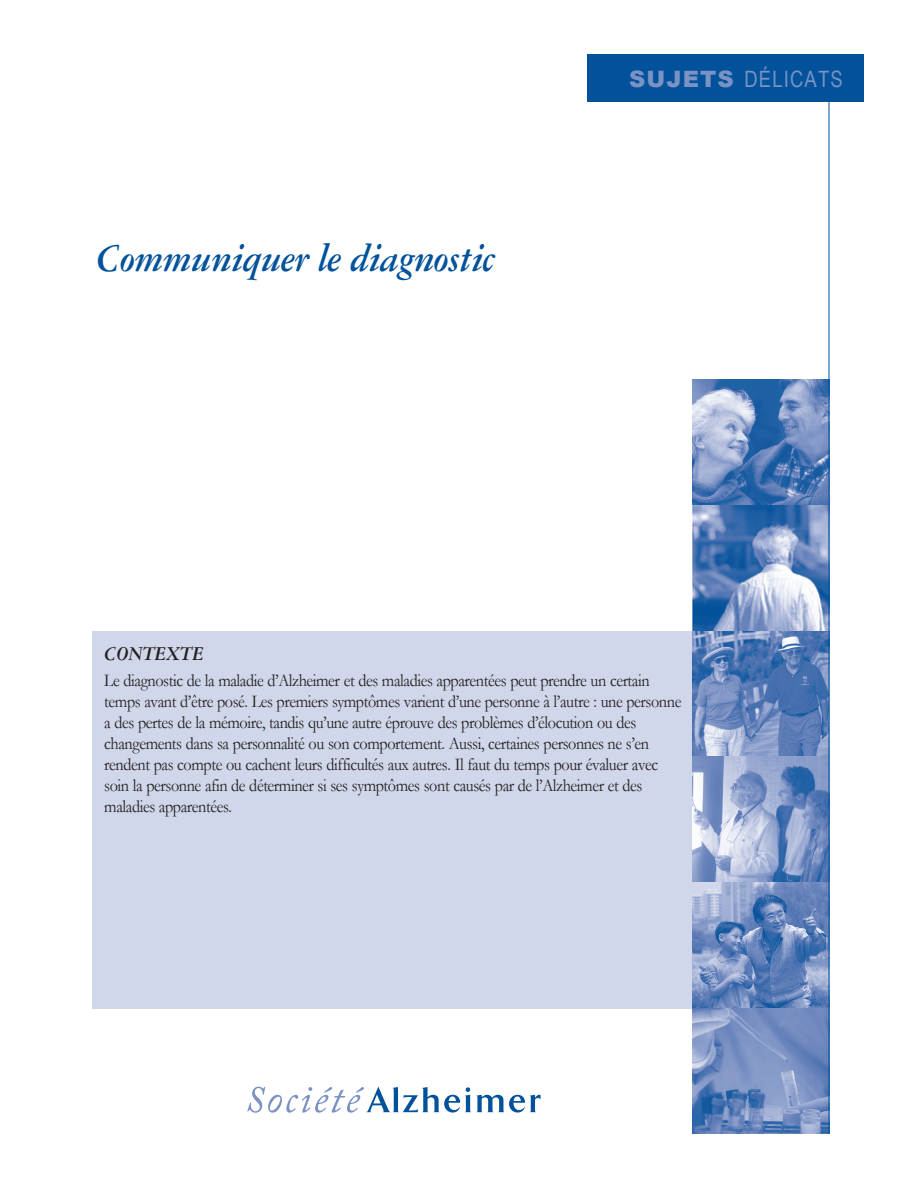
<style>
.page{position:relative;width:918px;height:1188px;background:#fff}
.page>*{position:absolute;margin:0;border:0;box-sizing:border-box;transform-origin:0 0}
.Main_Chapters_Header{font:italic 700 42px "Garamond Three";letter-spacing:-.025em;color:#01529a;scale:.9 1}
.t1{font:22.5px "Arial Narrow";letter-spacing:.05em;color:#7a92c4}
.Sub_Heads{font:italic 700 21px "Garamond Three";letter-spacing:-.025em;color:#231f20;scale:.9 1}
.Body_Copy{font:18px/21px "Garamond";letter-spacing:-.025em;color:#231f20;scale:.9 1}
.s1{font-family:"Arial";font-weight:900}
</style>
<div class="page">
<div style="left:92px;top:631px;width:602px;height:377px;background:#d0d7ea"></div>
<img style="left:693px;top:380px;width:136px;height:754px">
<svg style="left:693px;top:757px;width:136px;height:126px;background:#8fa4cd"></svg>
<div style="left:587px;top:54px;width:277px;height:47px;background:#01529a"></div>
<hr style="left:829px;top:100px;width:1px;height:1034px;background:#01529a">
<svg style="left:247px;top:1087px;width:294px;height:26px"></svg>
<p class="Main_Chapters_Header" style="left:96px;top:235px;width:445px">Communiquer le diagnostic</p>
<p class="t1" style="left:629px;top:63px;width:215px"><span class="s1">SUJETS</span> DÉLICATS</p>
<p class="Sub_Heads" style="left:104px;top:642px;width:112px">CONTEXTE</p>
<p class="Body_Copy" style="left:104px;top:670px;width:643px">Le diagnostic de la maladie d’Alzheimer et des maladies apparentées peut prendre un certain temps avant d’être posé. Les premiers symptômes varient d’une personne à l’autre : une personne a des pertes de la mémoire, tandis qu’une autre éprouve des problèmes d’élocution ou des changements dans sa personnalité ou son comportement. Aussi, certaines personnes ne s’en rendent pas compte ou cachent leurs difficultés aux autres. Il faut du temps pour évaluer avec soin la personne afin de déterminer si ses symptômes sont causés par de l’Alzheimer et des maladies apparentées.</p>
</div>
